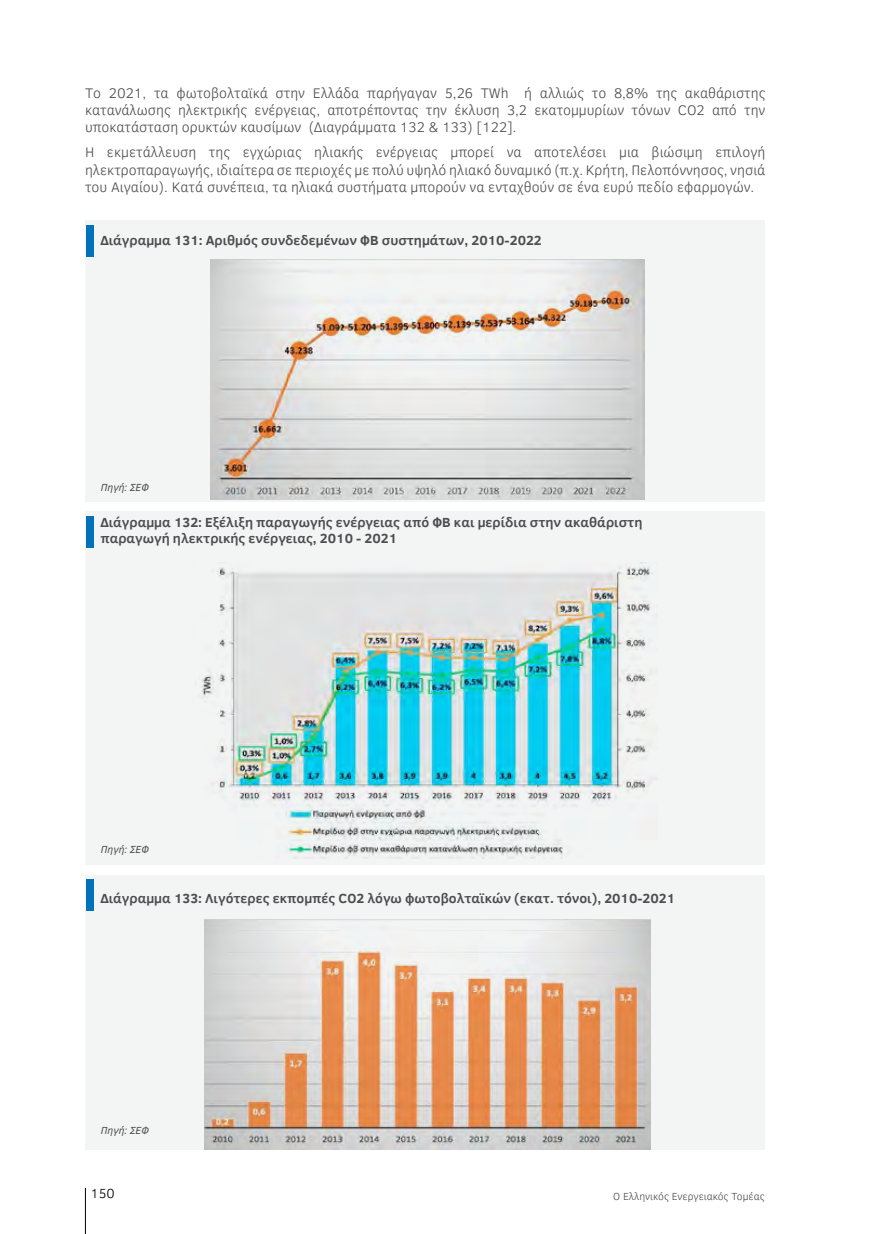
<style>
.page{position:relative;width:893px;height:1234px;background:#fff}
.page>*{position:absolute;margin:0;border:0;box-sizing:border-box;transform-origin:0 0}
.t1{font:300 14.25px/17.1px "Clear Sans";color:#4d4d4f;text-align:justify}
.t2{font:700 13.5px/16.2px "Clear Sans";letter-spacing:-.005em;color:#4d4d4f}
.t3{font:300 13.5px "Clear Sans";color:#000}
.t4{font:300 10.5px "Clear Sans";color:#4d4d4f}
.t5{font:italic 10.5px "Clear Sans";letter-spacing:-.005em;color:#4d4d4f}
</style>
<div class="page">
<hr style="left:85px;top:1187px;width:1px;height:46px;background:#000">
<div style="left:85px;top:220px;width:679px;height:281px;background:#f3f4f4"></div>
<div style="left:85px;top:511px;width:679px;height:353px;background:#f3f4f4"></div>
<div style="left:85px;top:874px;width:679px;height:274px;background:#f3f4f4"></div>
<div style="left:86px;top:225px;width:7px;height:31px;background:#0072bc"></div>
<div style="left:86px;top:516px;width:7px;height:31px;background:#0072bc"></div>
<div style="left:86px;top:879px;width:7px;height:31px;background:#0072bc"></div>
<img style="left:210px;top:259px;width:434px;height:240px">
<img style="left:202px;top:562px;width:451px;height:296px">
<img style="left:204px;top:919px;width:447px;height:229px">
<p class="t1" style="left:85px;top:84px;width:682px">Το 2021, τα φωτοβολταϊκά στην Ελλάδα παρήγαγαν 5,26 TWh ή αλλιώς το 8,8% της ακαθάριστης κατανάλωσης ηλεκτρικής ενέργειας, αποτρέποντας την έκλυση 3,2 εκατομμυρίων τόνων CO2 από την υποκατάσταση ορυκτών καυσίμων (Διαγράμματα 132 &amp; 133) [122].</p>
<p class="t1" style="left:85px;top:144px;width:682px">Η εκμετάλλευση της εγχώριας ηλιακής ενέργειας μπορεί να αποτελέσει μια βιώσιμη επιλογή ηλεκτροπαραγωγής, ιδιαίτερα σε περιοχές με πολύ υψηλό ηλιακό δυναμικό (π.χ. Κρήτη, Πελοπόννησος, νησιά του Αιγαίου). Κατά συνέπεια, τα ηλιακά συστήματα μπορούν να ενταχθούν σε ένα ευρύ πεδίο εφαρμογών.</p>
<p class="t2" style="left:100px;top:231px;width:443px">Διάγραμμα 131: Αριθμός συνδεδεμένων ΦΒ συστημάτων, 2010-2022</p>
<p class="t5" style="left:101px;top:480px;width:49px">Πηγή: ΣΕΦ</p>
<p class="t2" style="left:100px;top:513px;width:544px">Διάγραμμα 132: Εξέλιξη παραγωγής ενέργειας από ΦΒ και μερίδια στην ακαθάριστη παραγωγή ηλεκτρικής ενέργειας, 2010 - 2021</p>
<p class="t5" style="left:101px;top:842px;width:49px">Πηγή: ΣΕΦ</p>
<p class="t2" style="left:100px;top:889px;width:576px">Διάγραμμα 133: Λιγότερες εκπομπές CO2 λόγω φωτοβολταϊκών (εκατ. τόνοι), 2010-2021</p>
<p class="t5" style="left:101px;top:1122px;width:49px">Πηγή: ΣΕΦ</p>
<p class="t3" style="left:90px;top:1183px;width:26px">150</p>
<p class="t4" style="left:613px;top:1188px;width:153px">Ο Ελληνικός Ενεργειακός Τομέας</p>
</div>
